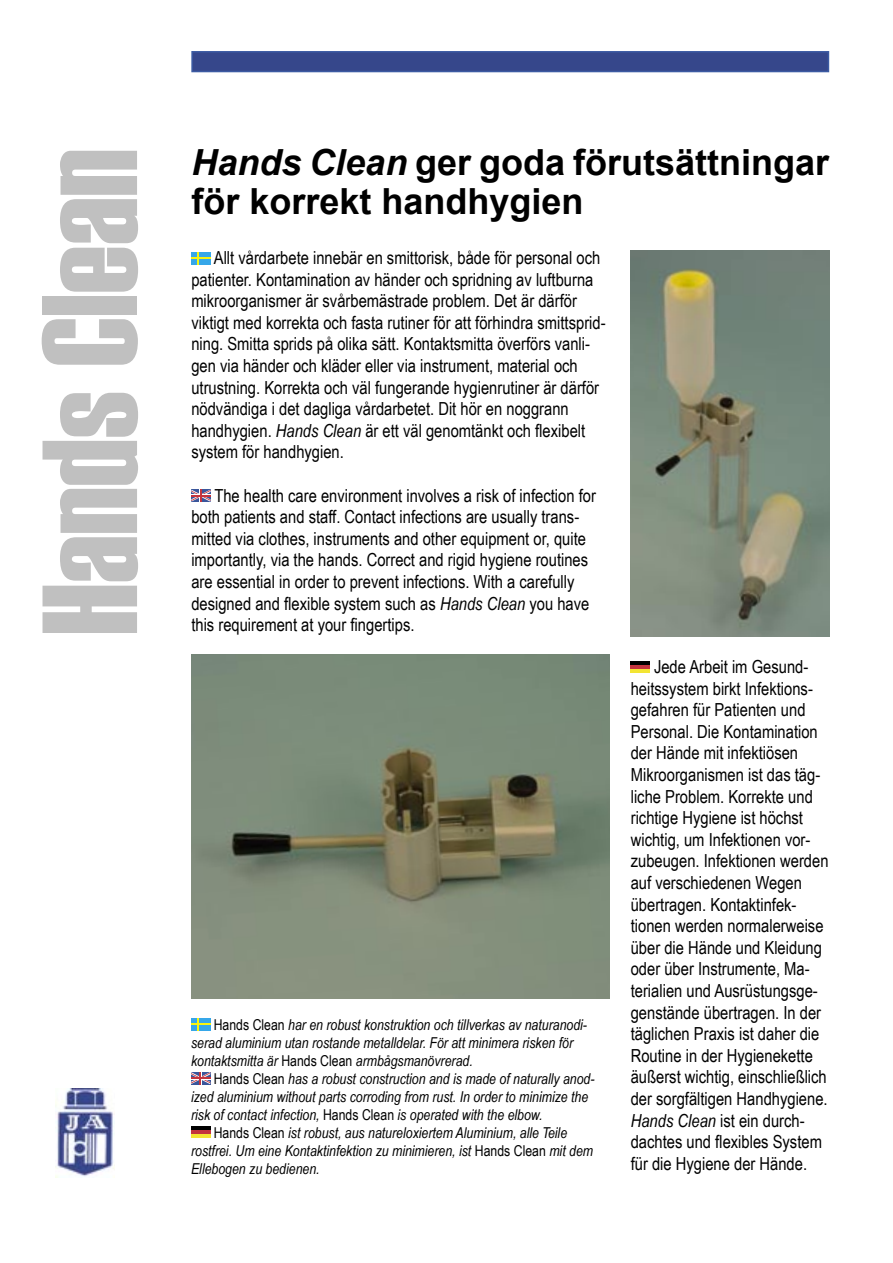
<style>
.page{position:relative;width:893px;height:1263px;background:#fff}
.page>*{position:absolute;margin:0;border:0;box-sizing:border-box;transform-origin:0 0}
.t1{font:135px "Haettenschweiler";color:#c0c0c0}
.t2{font:700 36px/39px "Arial";color:#000}
.t3{font:18px/21.6px "Arial Narrow";color:#000}
.t4{font:italic 15px/18px "Arial Narrow";color:#000}
.s1{font-style:italic}
.s2{font-style:normal}
</style>
<div class="page">
<div style="left:192px;top:52px;width:636px;height:20px;background:#36478b"></div>
<div style="left:191px;top:51px;width:638px;height:21px;border:2px solid #3c5ba3"></div>
<div style="left:191px;top:252px;width:20px;height:12px;background:#36a7e9"></div>
<hr style="left:191px;top:257px;width:20px;height:2px;background:#f7f410">
<svg style="left:197px;top:252px;width:2px;height:12px"></svg>
<svg style="left:191px;top:490px;width:20px;height:12px"></svg>
<img style="left:55px;top:1089px;width:60px;height:89px">
<svg style="left:191px;top:1018px;width:19px;height:12px"></svg>
<svg style="left:191px;top:1072px;width:19px;height:12px"></svg>
<div style="left:191px;top:1126px;width:19px;height:6px;background:#000"></div>
<div style="left:191px;top:1132px;width:19px;height:6px;background:#f3e533"></div>
<hr style="left:191px;top:1130px;width:19px;height:4px;background:#c3343e">
<img style="left:631px;top:251px;width:198px;height:385px">
<div style="left:631px;top:661px;width:19px;height:6px;background:#000"></div>
<div style="left:631px;top:666px;width:19px;height:7px;background:#f3e533"></div>
<hr style="left:631px;top:665px;width:19px;height:4px;background:#c3343e">
<img style="left:191px;top:655px;width:418px;height:343px">
<p class="t1" style="left:-2px;top:635px;width:488px;rotate:-90deg">Hands Clean</p>
<p class="t2" style="left:191px;top:144px;width:639px"><span class="s1">Hands Clean</span> ger goda förutsättningar för korrekt handhygien</p>
<p class="t3" style="left:191px;top:246px;width:416px;text-indent:22px">Allt vårdarbete innebär en smittorisk, både för personal och patienter. Kontamination av händer och spridning av luftburna mikroorganismer är svårbemästrade problem. Det är därför viktigt med korrekta och fasta rutiner för att förhindra smittsprid&shy;ning. Smitta sprids på olika sätt. Kontaktsmitta överförs vanli&shy;gen via händer och kläder eller via instrument, material och utrustning. Korrekta och väl fungerande hygienrutiner är därför nödvändiga i det dagliga vårdarbetet. Dit hör en noggrann handhygien. <span class="s1">Hands Clean</span> är ett väl genomtänkt och flexibelt system för handhygien.</p>
<p class="t3" style="left:191px;top:484px;width:406px;text-indent:23px">The health care environment involves a risk of infection for both patients and staff. Contact infections are usually trans&shy;mitted via clothes, instruments and other equipment or, quite importantly, via the hands. Correct and rigid hygiene routines are essential in order to prevent infections. With a carefully designed and flexible system such as <span class="s1">Hands Clean</span> you have this requirement at your fingertips.</p>
<p class="t4" style="left:191px;top:1015px;width:397px;text-indent:23px"><span class="s2">Hands Clean</span> har en robust konstruktion och tillverkas av naturanodi&shy;serad aluminium utan rostande metalldelar. För att minimera risken för kontaktsmitta är <span class="s2">Hands Clean</span> armbågsmanövrerad.</p>
<p class="t4" style="left:191px;top:1069px;width:405px;text-indent:23px"><span class="s2">Hands Clean</span> has a robust construction and is made of naturally anod&shy;ized aluminium without parts corroding from rust. In order to minimize the risk of contact infection, <span class="s2">Hands Clean</span> is operated with the elbow.</p>
<p class="t4" style="left:191px;top:1123px;width:404px;text-indent:23px"><span class="s2">Hands Clean</span> ist robust, aus natureloxiertem Aluminium, alle Teile rostfrei. Um eine Kontaktinfektion zu minimieren, ist <span class="s2">Hands Clean</span> mit dem<br>Ellebogen zu bedienen.</p>
<p class="t3" style="left:631px;top:655px;width:199px;text-indent:23px">Jede Arbeit im Gesund&shy;heitssystem birkt Infektions&shy;gefahren für Patienten und<br>Personal. Die Kontamination der Hände mit infektiösen<br>Mikroorganismen ist das täg&shy;liche Problem. Korrekte und richtige Hygiene ist höchst wichtig, um Infektionen vor&shy;zubeugen. Infektionen werden auf verschiedenen Wegen übertragen. Kontaktinfek&shy;tionen werden normalerweise über die Hände und Kleidung oder über Instrumente, Ma&shy;terialien und Ausrüstungsge&shy;genstände übertragen. In der täglichen Praxis ist daher die<br>Routine in der Hygienekette äußerst wichtig, einschließlich der sorgfältigen Handhygiene.<br><span class="s1">Hands Clean</span> ist ein durch&shy;dachtes und flexibles System für die Hygiene der Hände.</p>
</div>
